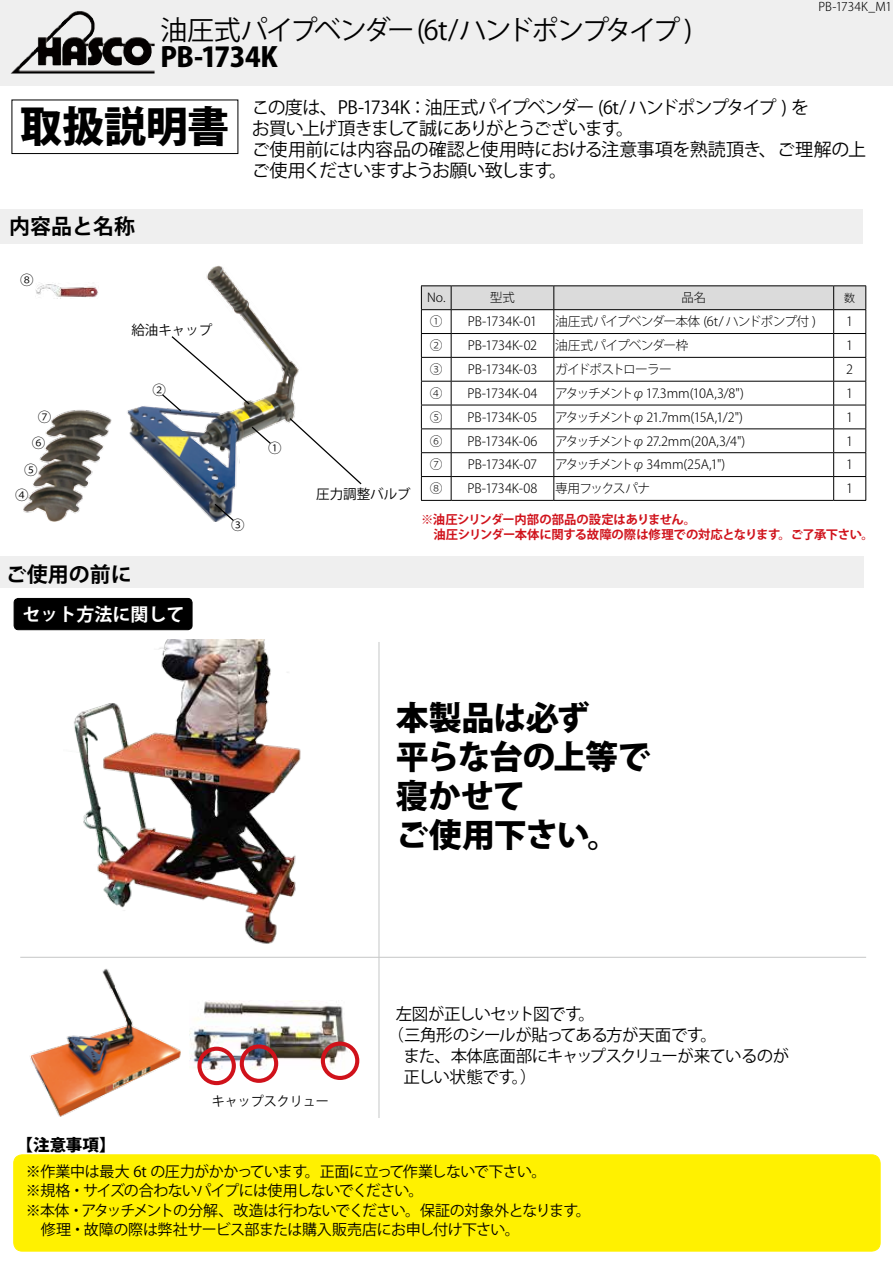
<style>
.page{position:relative;width:893px;height:1263px;background:#fff}
.page>*{position:absolute;margin:0;border:0;box-sizing:border-box;transform-origin:0 0}
.t1{font:800 42px "Koz Go Pro";letter-spacing:-.005em;color:#000}
.t2{font:800 33px/39px "Koz Go Pro";letter-spacing:-.03em;color:#000}
.t3{font:27px "Koz Go Pro";letter-spacing:-.09em;color:#000}
.t4{font:800 27px "Koz Go Pro";letter-spacing:-.02em;color:#000}
.t5{font:700 21px "Koz Go Pr 6 N";color:#000}
.t6{font:18px "Koz Go Pro";letter-spacing:-.045em;color:#000}
.t7{font:18px/21px "Koz Go Pro";letter-spacing:-.065em;color:#000}
.t8{font:18px "Koz Go Pro";letter-spacing:-.02em;color:#000}
.t9{font:700 18px "Koz Go Pr 6 N";color:#fff}
.t10{font:16.5px "Koz Go Pro";letter-spacing:-.04em;color:#000}
.t11{font:800 16.5px "Koz Go Pro";color:#000}
.t12{font:15px/19.5px "Koz Go Pro";letter-spacing:-.04em;color:#000}
.t13{font:13.5px "Koz Go Pr 6 N";color:#000}
.t14{font:13.5px "Koz Go Pro";color:#000}
.t15{font:13.05px "Koz Go Pr 6 N";color:#000}
.t16{font:300 12.75px "Koz Go Pro";letter-spacing:-.11em;color:#000}
.t17{font:300 12.75px "Koz Go Pro";letter-spacing:-.045em;color:#000}
.t18{font:300 12.75px "Koz Go Pro";letter-spacing:-.01em;color:#000}
.t19{font:300 12.75px "Koz Go Pro";letter-spacing:-.005em;color:#000}
.t20{font:300 12.75px "Koz Go Pro";letter-spacing:-.065em;color:#000}
.t21{font:700 12.3px "Koz Go Pro";letter-spacing:-.025em;color:#d0121b}
.t22{font:300 12.3px "Koz Go Pro";color:#000}
.t23{font:300 12px "Koz Go Pro";letter-spacing:-.005em;color:#000}
.t24{font:300 10.95px "Koz Go Pro";color:#000}
</style>
<div class="page">
<img style="left:23px;top:265px;width:276px;height:257px">
<img style="left:189px;top:1001px;width:160px;height:68px">
<img style="left:74px;top:639px;width:227px;height:305px">
<img style="left:30px;top:968px;width:151px;height:149px">
<div style="left:0;top:0;width:893px;height:85px;background:#efefef"></div>
<img style="left:10px;top:11px;width:145px;height:63px">
<hr style="left:421px;top:285px;width:30px;height:1px;background:#000">
<hr style="left:451px;top:285px;width:103px;height:1px;background:#000">
<hr style="left:554px;top:285px;width:280px;height:1px;background:#000">
<hr style="left:834px;top:285px;width:32px;height:1px;background:#000">
<svg style="left:421px;top:286px;width:445px;height:214px"></svg>
<hr style="left:421px;top:500px;width:30px;height:1px;background:#000">
<hr style="left:451px;top:500px;width:103px;height:1px;background:#000">
<hr style="left:554px;top:500px;width:280px;height:1px;background:#000">
<hr style="left:834px;top:500px;width:32px;height:1px;background:#000">
<div style="left:0;top:209px;width:863px;height:34px;background:#efefef"></div>
<svg style="left:161px;top:335px;width:90px;height:78px"></svg>
<svg style="left:213px;top:502px;width:22px;height:20px"></svg>
<svg style="left:250px;top:425px;width:22px;height:20px"></svg>
<svg style="left:288px;top:417px;width:74px;height:69px"></svg>
<div style="left:12px;top:100px;width:226px;height:54px;border:1px solid #000"></div>
<div style="left:1px;top:556px;width:863px;height:32px;background:#efefef"></div>
<div style="left:197px;top:1047px;width:39px;height:38px;border:4px solid #d0121b;border-radius:50%"></div>
<div style="left:240px;top:1044px;width:38px;height:39px;border:4px solid #d0121b;border-radius:50%"></div>
<div style="left:321px;top:1041px;width:38px;height:39px;border:4px solid #d0121b;border-radius:50%"></div>
<hr style="left:378px;top:642px;width:1px;height:476px;background:#c9caca">
<div style="left:14px;top:598px;width:178px;height:32px;background:#000;border-radius:4px"></div>
<div style="left:14px;top:598px;width:178px;height:32px;border:1px solid #000;border-radius:4px"></div>
<div style="left:14px;top:1155px;width:866px;height:96px;background:#fff100;border-radius:9px"></div>
<div style="left:14px;top:1154px;width:866px;height:97px;border:1px solid #fff100;border-radius:9px"></div>
<hr style="left:20px;top:957px;width:846px;height:1px;background:#c9caca">
<img style="left:35px;top:282px;width:63px;height:16px">
<h3 class="t3" style="left:161px;top:13px;width:534px">油圧式パイプベンダー /t6( ハンドポンプタイプ (</h3>
<h3 class="t4" style="left:161px;top:40px;width:119px">PB-1734K</h3>
<p class="t23" style="left:819px;top:-1px;width:75px">PB-1734K_M1</p>
<h1 class="t1" style="left:20px;top:99px;width:211px">取扱説明書</h1>
<p class="t7" style="left:616px;top:97px;width:194px;text-indent:-365px">この度は、PB-1734 ：K 油圧式パイプベンダー /t6( ハンドポンプタイプ を)。</p>
<p class="t6" style="left:252px;top:117px;width:369px">お買い上げ頂きまして誠にありがとうございます</p>
<p class="t8" style="left:252px;top:138px;width:616px">ご使用前には内容品の確認と使用時における注意事項を熟読頂き、ご理解の上</p>
<p class="t6" style="left:549px;top:159px;width:19px">。</p>
<p class="t6" style="left:252px;top:159px;width:302px">ご使用くださいますようお願い致します</p>
<h3 class="t5" style="left:9px;top:215px;width:128px">内容品と名称</h3>
<p class="t14" style="left:20px;top:271px;width:15px">8</p>
<p class="t14" style="left:38px;top:408px;width:15px">7</p>
<p class="t14" style="left:32px;top:435px;width:15px">6</p>
<p class="t14" style="left:24px;top:461px;width:15px">5</p>
<p class="t14" style="left:15px;top:486px;width:15px">4</p>
<p class="t13" style="left:131px;top:323px;width:82px">給油キャップ</p>
<p class="t14" style="left:152px;top:381px;width:15px">2</p>
<h3 class="t5" style="left:6px;top:562px;width:127px">ご使用の前に</h3>
<p class="t9" style="left:23px;top:604px;width:164px">セット方法に関して</p>
<p class="t14" style="left:231px;top:516px;width:15px">3</p>
<p class="t14" style="left:268px;top:439px;width:15px">1</p>
<p class="t13" style="left:316px;top:486px;width:96px">圧力調整バルブ</p>
<p class="t22" style="left:427px;top:290px;width:20px">No.</p>
<p class="t22" style="left:490px;top:290px;width:26px">型式</p>
<p class="t22" style="left:681px;top:290px;width:26px">品名</p>
<p class="t24" style="left:844px;top:291px;width:12px">数</p>
<p class="t17" style="left:430px;top:313px;width:14px">①</p>
<p class="t18" style="left:468px;top:313px;width:71px">PB-1734K-01</p>
<p class="t17" style="left:555px;top:313px;width:262px">油圧式パイプベンダー本体 /t6( ハンドポンプ付 (</p>
<p class="t17" style="left:846px;top:313px;width:8px">1</p>
<p class="t17" style="left:430px;top:337px;width:14px">②</p>
<p class="t18" style="left:468px;top:337px;width:71px">PB-1734K-02</p>
<p class="t17" style="left:555px;top:337px;width:135px">油圧式パイプベンダー枠</p>
<p class="t17" style="left:846px;top:337px;width:8px">1</p>
<p class="t17" style="left:430px;top:361px;width:14px">③</p>
<p class="t18" style="left:468px;top:361px;width:71px">PB-1734K-03</p>
<p class="t17" style="left:555px;top:361px;width:118px">ガイドポストローラー</p>
<p class="t17" style="left:846px;top:361px;width:8px">2</p>
<p class="t17" style="left:430px;top:385px;width:14px">④</p>
<p class="t19" style="left:467px;top:385px;width:72px">PB-1734K-04</p>
<p class="t16" style="left:555px;top:385px;width:190px">アタッチメントφ 17.3mm(10A,3/8 ("</p>
<p class="t17" style="left:846px;top:385px;width:8px">1</p>
<p class="t17" style="left:430px;top:409px;width:14px">⑤</p>
<p class="t18" style="left:468px;top:409px;width:71px">PB-1734K-05</p>
<p class="t16" style="left:555px;top:409px;width:189px">アタッチメントφ 21.7mm(15A,1/2 ("</p>
<p class="t17" style="left:846px;top:409px;width:8px">1</p>
<p class="t17" style="left:430px;top:433px;width:14px">⑥</p>
<p class="t19" style="left:467px;top:433px;width:72px">PB-1734K-06</p>
<p class="t16" style="left:555px;top:433px;width:192px">アタッチメントφ 27.2mm(20A,3/4 ("</p>
<p class="t17" style="left:846px;top:433px;width:8px">1</p>
<p class="t17" style="left:430px;top:456px;width:14px">⑦</p>
<p class="t18" style="left:468px;top:456px;width:71px">PB-1734K-07</p>
<p class="t16" style="left:555px;top:456px;width:172px">アタッチメントφ 34mm(25A,1 ("</p>
<p class="t17" style="left:846px;top:456px;width:8px">1</p>
<p class="t17" style="left:430px;top:480px;width:14px">⑧</p>
<p class="t19" style="left:467px;top:480px;width:71px">PB-1734K-08</p>
<p class="t20" style="left:555px;top:480px;width:97px">専用フックスパナ</p>
<p class="t17" style="left:846px;top:480px;width:8px">1</p>
<p class="t21" style="left:421px;top:511px;width:276px">※油圧シリンダー内部の部品の設定はありません。</p>
<p class="t21" style="left:421px;top:526px;width:361px">　油圧シリンダー本体に関する故障の際は修理での対応となります</p>
<p class="t21" style="left:778px;top:526px;width:97px">。ご了承下さい。</p>
<h2 class="t2" style="left:396px;top:700px;width:256px">本製品は必ず<br>平らな台の上等で寝かせて<br>ご使用下さい。</h2>
<p class="t10" style="left:396px;top:1004px;width:187px">左図が正しいセット図です</p>
<p class="t10" style="left:578px;top:1004px;width:18px">。</p>
<p class="t10" style="left:387px;top:1025px;width:317px">（三角形のシールが貼ってある方が天面です</p>
<p class="t10" style="left:403px;top:1046px;width:387px">また、本体底面部にキャップスクリューが来ているのが</p>
<p class="t10" style="left:512px;top:1067px;width:26px">(。</p>
<p class="t10" style="left:700px;top:1025px;width:18px">。</p>
<p class="t10" style="left:403px;top:1067px;width:113px">正しい状態です</p>
<p class="t11" style="left:17px;top:1134px;width:100px">【注意事項【</p>
<p class="t15" style="left:212px;top:1093px;width:119px">キャップスクリュー</p>
<p class="t12" style="left:26px;top:1162px;width:399px">※作業中は最大 t6 の圧力がかかっています<br>※規格・サイズの合わないパイプには使用しないでください。</p>
<p class="t12" style="left:305px;top:1162px;width:243px">。正面に立って作業しないで下さい。</p>
<p class="t12" style="left:81px;top:1201px;width:499px">アタッチメントの分解、改造は行わないでください。保証の対象外となります</p>
<p class="t12" style="left:26px;top:1201px;width:495px">※本体・<br>　修理・故障の際は弊社サービス部または購入販売店にお申し付け下さい。</p>
<p class="t12" style="left:576px;top:1201px;width:16px">。</p>
</div>
